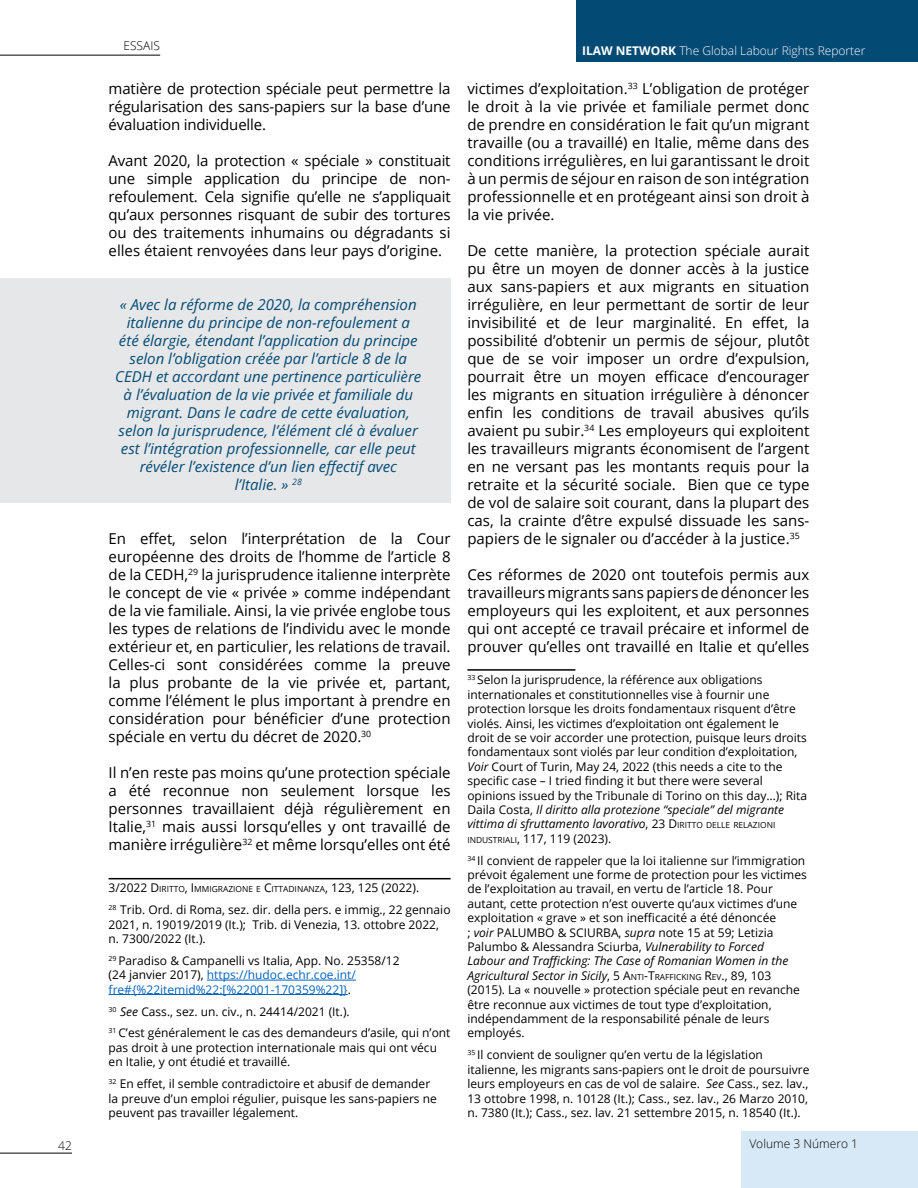
<style>
.page{position:relative;width:918px;height:1188px;background:#fff}
.page>*{position:absolute;margin:0;border:0;box-sizing:border-box;transform-origin:0 0}
.t1{font:15px/18px "Open Sans";color:#000;text-align:justify}
.t2{font:italic 15px/18px "Open Sans";color:#034a75;text-align:center}
.t3{font:12px/14.4px "Open Sans";color:#000}
.t4{font:12px/14.4px "Open Sans";color:#0563c1}
.t5{font:300 12px "Open Sans";color:#fff}
.t6{font:300 12px "Open Sans";color:#000}
.t7{font:8.4px "Open Sans";color:#000}
.s1{font-size:12px}
.s2{color:#000}
.s3{font-style:italic}
.s4{font-weight:700}
.s5{font-style:inherit}
.s6{font-size:8.4px}
</style>
<div class="page">
<div style="left:742px;top:1131px;width:176px;height:57px;background:#d7e9f6"></div>
<div style="left:576px;top:0;width:342px;height:62px;background:#034a75"></div>
<hr style="left:0;top:55px;width:160px;height:1px;background:#000">
<hr style="left:0;top:1153px;width:72px;height:1px;background:#000">
<div style="left:0;top:278px;width:451px;height:225px;background:#e6e7e8"></div>
<hr style="left:109px;top:878px;width:342px;height:1px;background:#000">
<hr style="left:207px;top:980px;width:149px;height:1px;background:#0563c1">
<hr style="left:109px;top:994px;width:239px;height:1px;background:#0563c1">
<hr style="left:467px;top:669px;width:108px;height:2px;background:#000">
<p class="t6" style="left:123px;top:38px;width:38px">ESSAIS</p>
<p class="t1" style="left:109px;top:79px;width:344px">matière de protection spéciale peut permettre la régularisation des sans-papiers sur la base d’une évaluation individuelle.</p>
<p class="t1" style="left:109px;top:151px;width:344px">Avant 2020, la protection « spéciale » constituait une simple application du principe de non&shy;refoulement. Cela signifie qu’elle ne s’appliquait qu’aux personnes risquant de subir des tortures ou des traitements inhumains ou dégradants si elles étaient renvoyées dans leur pays d’origine.</p>
<p class="t2" style="left:115px;top:295px;width:308px">« Avec la réforme de 2020, la compréhension italienne du principe de non-refoulement a été élargie, étendant l’application du principe selon l’obligation créée par l’article 8 de la CEDH et accordant une pertinence particulière à l’évaluation de la vie privée et familiale du migrant. Dans le cadre de cette évaluation, selon la jurisprudence, l’élément clé à évaluer est l’intégration professionnelle, car elle peut révéler l’existence d’un lien effectif avec<br>l’Italie. » <sup>28</sup></p>
<p class="t1" style="left:109px;top:529px;width:344px">En effet, selon l’interprétation de la Cour européenne des droits de l’homme de l’article 8 de la CEDH,<sup>29</sup> la jurisprudence italienne interprète le concept de vie « privée » comme indépendant de la vie familiale. Ainsi, la vie privée englobe tous les types de relations de l’individu avec le monde extérieur et, en particulier, les relations de travail.<br>Celles-ci sont considérées comme la preuve la plus probante de la vie privée et, partant, comme l’élément le plus important à prendre en considération pour bénéficier d’une protection spéciale en vertu du décret de 2020.<sup>30</sup></p>
<p class="t1" style="left:109px;top:763px;width:344px">Il n’en reste pas moins qu’une protection spéciale a été reconnue non seulement lorsque les personnes travaillaient déjà régulièrement en Italie,<sup>31</sup> mais aussi lorsqu’elles y ont travaillé de manière irrégulière<sup>32</sup> et même lorsqu’elles ont été</p>
<p class="t7" style="left:109px;top:883px;width:312px"><span class="s1">3/2022</span> <span class="s1">D</span> IRITTO<span class="s1">, I</span> MMIGRAZIONE E <span class="s1">C</span>ITTADINANZA<span class="s1">, 123, 125 (2022).</span></p>
<p class="t3" style="left:109px;top:902px;width:343px"><sup>28</sup> Trib. Ord. di Roma, sez. dir. della pers. e immig., 22 gennaio<br>2021, n. 19019/2019 (It.); Trib. di Venezia, 13. ottobre 2022, n. 7300/2022 (It.).</p>
<p class="t4" style="left:109px;top:953px;width:293px"><sup>29</sup> <span class="s2">Paradiso &amp; Campanelli vs Italia, App. No. 25358/12 (24 janvier 2017),</span> https://hudoc.echr.coe.int/ fre#{%22itemid%22:[%22001-170359%22]}<span class="s2">.</span></p>
<p class="t3" style="left:109px;top:1000px;width:343px;line-height:21.9px"><sup>30</sup> <span class="s3">See</span> Cass., sez. un. civ., n. 24414/2021 (It.).<br><sup>31</sup> C’est généralement le cas des demandeurs d’asile, qui n’ont</p>
<p class="t3" style="left:109px;top:1040px;width:330px">pas droit à une protection internationale mais qui ont vécu en Italie, y ont étudié et travaillé.</p>
<p class="t3" style="left:109px;top:1076px;width:330px"><sup>32</sup> En effet, il semble contradictoire et abusif de demander la preuve d’un emploi régulier, puisque les sans-papiers ne peuvent pas travailler légalement.</p>
<p class="t5" style="left:582px;top:42px;width:285px"><span class="s4">ILAW NETWORK</span> The Global Labour Rights Reporter</p>
<p class="t1" style="left:467px;top:79px;width:344px">victimes d’exploitation.<sup>33</sup> L’obligation de protéger le droit à la vie privée et familiale permet donc de prendre en considération le fait qu’un migrant travaille (ou a travaillé) en Italie, même dans des conditions irrégulières, en lui garantissant le droit à un permis de séjour en raison de son intégration professionnelle et en protégeant ainsi son droit à la vie privée.</p>
<p class="t1" style="left:467px;top:241px;width:344px">De cette manière, la protection spéciale aurait pu être un moyen de donner accès à la justice aux sans-papiers et aux migrants en situation irrégulière, en leur permettant de sortir de leur invisibilité et de leur marginalité. En effet, la possibilité d’obtenir un permis de séjour, plutôt que de se voir imposer un ordre d’expulsion, pourrait être un moyen efficace d’encourager les migrants en situation irrégulière à dénoncer enfin les conditions de travail abusives qu’ils avaient pu subir.<sup>34</sup> Les employeurs qui exploitent les travailleurs migrants économisent de l’argent en ne versant pas les montants requis pour la retraite et la sécurité sociale. Bien que ce type de vol de salaire soit courant, dans la plupart des cas, la crainte d’être expulsé dissuade les sans&shy;papiers de le signaler ou d’accéder à la justice.<sup>35</sup></p>
<p class="t1" style="left:467px;top:565px;width:344px">Ces réformes de 2020 ont toutefois permis aux travailleurs migrants sans papiers de dénoncer les employeurs qui les exploitent, et aux personnes qui ont accepté ce travail précaire et informel de prouver qu’elles ont travaillé en Italie et qu’elles</p>
<p class="t3" style="left:467px;top:672px;width:341px"><sup>33</sup> Selon la jurisprudence, la référence aux obligations internationales et constitutionnelles vise à fournir une protection lorsque les droits fondamentaux risquent d’être violés. Ainsi, les victimes d’exploitation ont également le droit de se voir accorder une protection, puisque leurs droits fondamentaux sont violés par leur condition d’exploitation, <span class="s3">Voir</span> Court of Turin, May 24, 2022 (this needs a cite to the specific case – I tried finding it but there were several opinions issued by the Tribunale di Torino on this day…); Rita Daila Costa, <span class="s3">Il diritto alla protezione “speciale” del migrante vittima di sfruttamento lavorativo</span>, 23 <span class="s5">D</span> <span class="s6">IRITTO DELLE RELAZIONI INDUSTRIALI</span>, 117, 119 (2023).</p>
<p class="t3" style="left:467px;top:853px;width:341px"><sup>34</sup> Il convient de rappeler que la loi italienne sur l’immigration prévoit également une forme de protection pour les victimes de l’exploitation au travail, en vertu de l’article 18. Pour autant, cette protection n’est ouverte qu’aux victimes d’une exploitation « grave » et son inefficacité a été dénoncée<br>; <span class="s3">voir</span> PALUMBO &amp; SCIURBA, <span class="s3">supra</span> note 15 at 59; Letizia Palumbo &amp; Alessandra Sciurba, <span class="s3">Vulnerability to Forced<br>Labour and Trafficking: The Case of Romanian Women in the Agricultural Sector in Sicily</span>, 5 <span class="s5">A</span><span class="s6">NTI</span><span class="s5">-T</span><span class="s6">RAFFICKING</span> <span class="s5">R</span><span class="s6">EV</span><span class="s5">.</span>, 89, 103 (2015). La « nouvelle » protection spéciale peut en revanche être reconnue aux victimes de tout type d’exploitation, indépendamment de la responsabilité pénale de leurs employés.</p>
<p class="t3" style="left:467px;top:1047px;width:344px"><sup>35</sup> Il convient de souligner qu’en vertu de la législation italienne, les migrants sans-papiers ont le droit de poursuivre leurs employeurs en cas de vol de salaire. <span class="s3">See</span> Cass., sez. lav., 13 ottobre 1998, n. 10128 (It.); Cass., sez. lav., 26 Marzo 2010, n. 7380 (It.); Cass., sez. lav. 21 settembre 2015, n. 18540 (It.).</p>
<p class="t6" style="left:58px;top:1137px;width:15px">42</p>
<p class="t6" style="left:749px;top:1136px;width:110px">Volume 3 Número 1</p>
</div>
